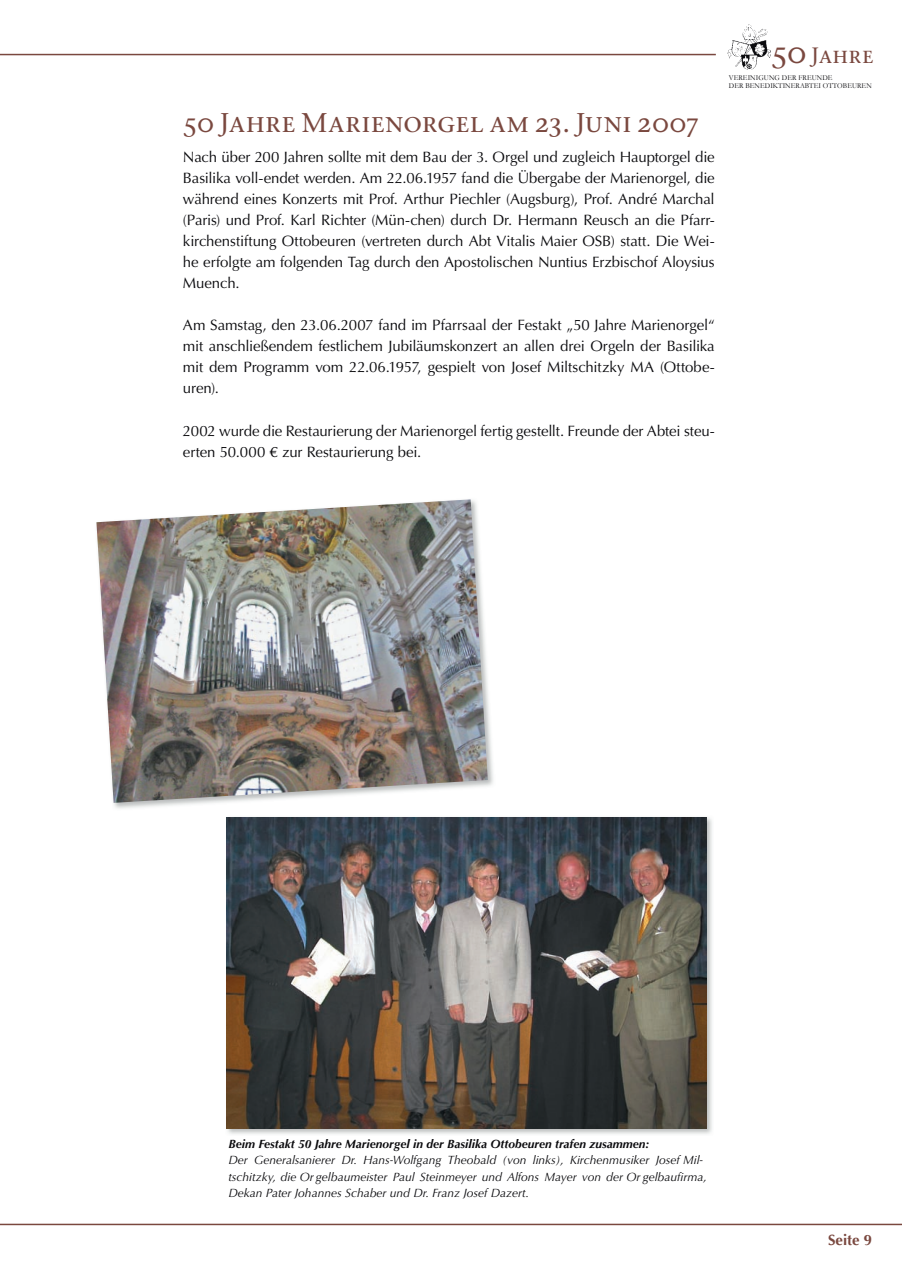
<style>
.page{position:relative;width:902px;height:1272px;background:#fff}
.page>*{position:absolute;margin:0;border:0;box-sizing:border-box;transform-origin:0 0}
.t1{font:500 27px "Stone Serif SCITC";letter-spacing:.005em;color:#7a483f}
.t2{font:500 22.2px "Stone Serif SCITC";letter-spacing:.01em;color:#7a483f}
.t3{font:15px/21px "Optima LT";letter-spacing:-.01em;color:#0b0b0e;text-align:justify}
.t4{font:700 15px "Optima LT";color:#7a483f}
.t5{font:italic 12px/16.5px "Optima LT";color:#0b0b0e}
.t6{font:italic 700 12px "Optima LT";color:#0b0b0e}
.t7{font:7.5px/8.2px "Garamond";letter-spacing:.01em;color:#0b0b0e;scale:.94 1}
.s1{font-size:30.75px}
</style>
<div class="page">
<hr style="left:0;top:54px;width:715px;height:1px;background:#7a483f">
<img style="left:727px;top:24px;width:43px;height:46px">
<hr style="left:0;top:1223px;width:901px;height:2px;background:#7a483f">
<img style="left:113px;top:679px;width:380px;height:130px">
<img style="left:96px;top:499px;width:391px;height:303px">
<img style="left:226px;top:817px;width:486px;height:317px">
<img style="left:227px;top:817px;width:479px;height:311px">
<h1 class="t1" style="left:183px;top:106px;width:517px">50 Jahre Marienorgel am 23. Juni 2007</h1>
<p class="t3" style="left:183px;top:146px;width:533px">Nach über 200 Jahren sollte mit dem Bau der 3. Orgel und zugleich Hauptorgel die Basilika voll-endet werden. Am 22.06.1957 fand die Übergabe der Marienorgel, die während eines Konzerts mit Prof. Arthur Piechler (Augsburg), Prof. André Marchal (Paris) und Prof. Karl Richter (Mün-chen) durch Dr. Hermann Reusch an die Pfarr&shy;kirchenstiftung Ottobeuren (vertreten durch Abt Vitalis Maier OSB) statt. Die Wei&shy;he erfolgte am folgenden Tag durch den Apostolischen Nuntius Erzbischof Aloysius Muench.</p>
<p class="t3" style="left:183px;top:315px;width:533px">Am Samstag, den 23.06.2007 fand im Pfarrsaal der Festakt „50 Jahre Marienorgel“ mit anschließendem festlichem Jubiläumskonzert an allen drei Orgeln der Basilika mit dem Programm vom 22.06.1957, gespielt von Josef Miltschitzky MA (Ottobe&shy;uren).</p>
<p class="t3" style="left:183px;top:420px;width:533px">2002 wurde die Restaurierung der Marienorgel fertig gestellt. Freunde der Abtei steu&shy;erten 50.000 € zur Restaurierung bei.</p>
<h2 class="t2" style="left:771px;top:41px;width:104px"><span class="s1">50</span> Jahre</h2>
<p class="t7" style="left:728px;top:73px;width:153px">VEREINIGUNG DER FREUNDE<br>DER BENEDIKTINERABTEI OTTOBEUREN</p>
<p class="t6" style="left:228px;top:1136px;width:422px">Beim Festakt 50 Jahre Marienorgel in der Basilika Ottobeuren trafen zusammen:</p>
<p class="t5" style="left:228px;top:1151px;width:480px">Der Generalsanierer Dr. Hans-Wolfgang Theobald (von links), Kirchenmusiker Josef Mil&shy;tschitzky, die Or gelbaumeister Paul Steinmeyer und Alfons Mayer von der Or gelbaufirma,<br>Dekan Pater Johannes Schaber und Dr. Franz Josef Dazert.</p>
<p class="t4" style="left:827px;top:1230px;width:46px">Seite 9</p>
</div>
